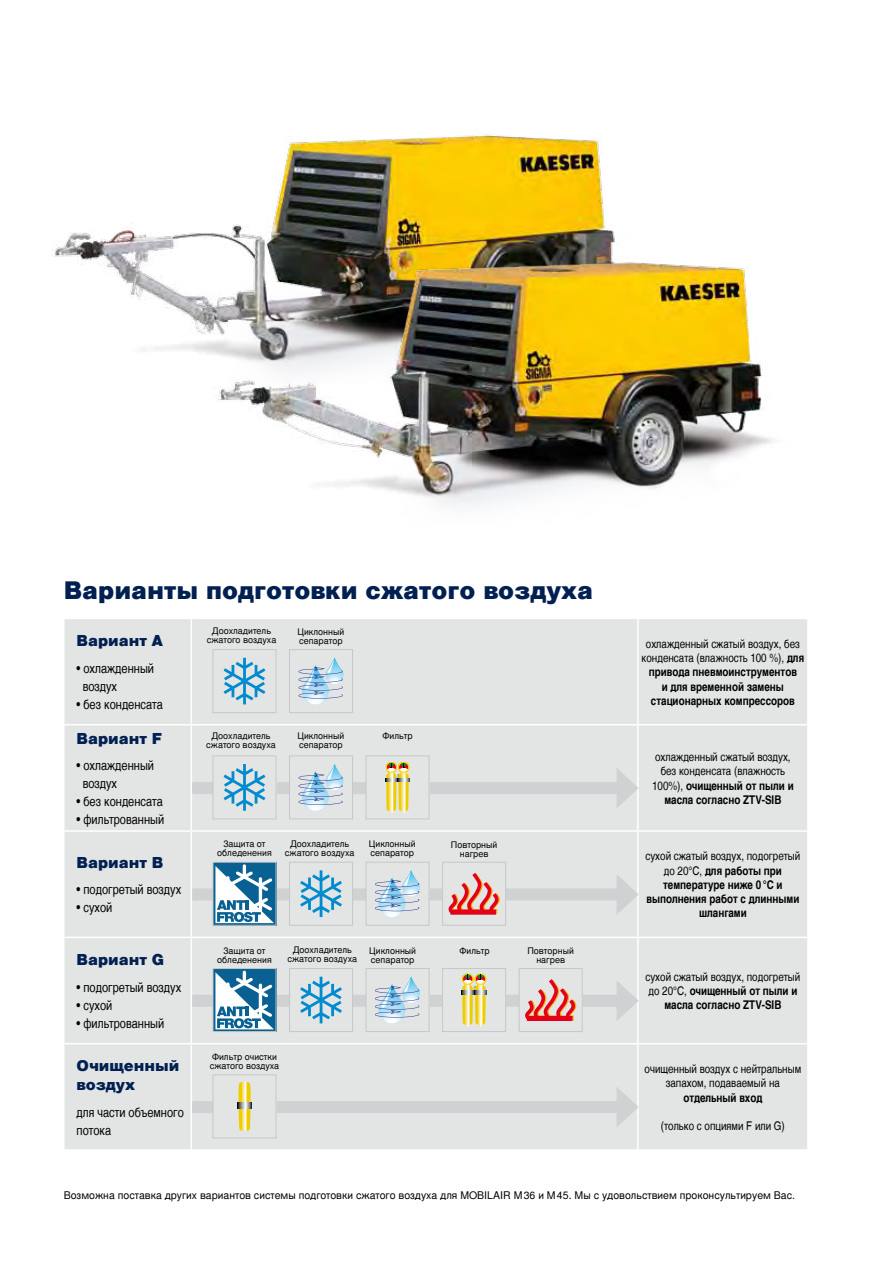
<style>
.page{position:relative;width:893px;height:1263px;background:#fff}
.page>*{position:absolute;margin:0;border:0;box-sizing:border-box;transform-origin:0 0}
.t1{font:900 24px "Nimbus San L";color:#002052}
.t2{font:900 15px/19.5px "Nimbus San L";color:#002052}
.t3{font:13.5px/18px "Nimbus San L Reg Con";color:#000}
.t4{font:12px/14.2px "Nimbus San L Bol Con";color:#000;text-align:center}
.t5{font:12px/14.2px "Nimbus San L Reg Con";color:#000;text-align:center}
.t6{font:10.5px "Nimbus San L";color:#000}
.t7{font:9px/9px "Nimbus San L";color:#000;text-align:center}
.s1{font-family:"Nimbus San L Bol Con"}
.s2{font-family:"Nimbus San L Reg Con"}
</style>
<div class="page">
<img style="left:51px;top:134px;width:565px;height:218px">
<img style="left:196px;top:249px;width:577px;height:258px">
<div style="left:65px;top:619px;width:742px;height:530px;background:#e3e4e4"></div>
<hr style="left:191px;top:619px;width:1px;height:105px;background:#fff">
<hr style="left:637px;top:619px;width:2px;height:105px;background:#fff">
<hr style="left:63px;top:724px;width:128px;height:1px;background:#fff">
<hr style="left:191px;top:724px;width:447px;height:1px;background:#fff">
<hr style="left:191px;top:725px;width:1px;height:105px;background:#fff">
<hr style="left:638px;top:724px;width:171px;height:1px;background:#fff">
<hr style="left:637px;top:725px;width:2px;height:105px;background:#fff">
<hr style="left:63px;top:830px;width:128px;height:2px;background:#fff">
<hr style="left:191px;top:830px;width:447px;height:2px;background:#fff">
<hr style="left:191px;top:832px;width:1px;height:104px;background:#fff">
<hr style="left:638px;top:830px;width:171px;height:2px;background:#fff">
<hr style="left:637px;top:832px;width:2px;height:104px;background:#fff">
<hr style="left:63px;top:936px;width:128px;height:2px;background:#fff">
<hr style="left:191px;top:936px;width:447px;height:2px;background:#fff">
<hr style="left:191px;top:938px;width:1px;height:105px;background:#fff">
<hr style="left:638px;top:936px;width:171px;height:2px;background:#fff">
<hr style="left:637px;top:938px;width:2px;height:105px;background:#fff">
<hr style="left:63px;top:1043px;width:128px;height:1px;background:#fff">
<hr style="left:191px;top:1043px;width:447px;height:1px;background:#fff">
<hr style="left:191px;top:1044px;width:1px;height:105px;background:#fff">
<hr style="left:638px;top:1043px;width:171px;height:1px;background:#fff">
<hr style="left:637px;top:1044px;width:2px;height:105px;background:#fff">
<div style="left:192px;top:782px;width:433px;height:12px;background:#d0d1d2"></div>
<svg style="left:617px;top:768px;width:22px;height:40px"></svg>
<div style="left:192px;top:888px;width:433px;height:12px;background:#d0d1d2"></div>
<svg style="left:617px;top:874px;width:22px;height:41px"></svg>
<div style="left:192px;top:995px;width:433px;height:12px;background:#d0d1d2"></div>
<svg style="left:617px;top:980px;width:22px;height:41px"></svg>
<div style="left:192px;top:1101px;width:433px;height:12px;background:#d0d1d2"></div>
<svg style="left:617px;top:1087px;width:22px;height:40px"></svg>
<div style="left:290px;top:862px;width:63px;height:63px;background:#e3e4e4"></div>
<svg style="left:300px;top:870px;width:42px;height:47px"></svg>
<div style="left:289px;top:862px;width:64px;height:64px;border:1px solid #c6c7c8"></div>
<div style="left:366px;top:862px;width:63px;height:63px;background:#e3e4e4"></div>
<svg style="left:375px;top:871px;width:45px;height:46px"></svg>
<div style="left:366px;top:862px;width:63px;height:64px;border:1px solid #c6c7c8"></div>
<div style="left:443px;top:862px;width:63px;height:63px;background:#e3e4e4"></div>
<svg style="left:449px;top:873px;width:51px;height:42px"></svg>
<div style="left:442px;top:862px;width:64px;height:64px;border:1px solid #c6c7c8"></div>
<div style="left:213px;top:1075px;width:63px;height:63px;background:#e3e4e4"></div>
<svg style="left:238px;top:1082px;width:13px;height:49px"></svg>
<div style="left:213px;top:1074px;width:63px;height:64px;border:1px solid #c6c7c8"></div>
<div style="left:213px;top:756px;width:63px;height:63px;background:#e3e4e4"></div>
<svg style="left:224px;top:764px;width:41px;height:47px"></svg>
<div style="left:213px;top:755px;width:63px;height:64px;border:1px solid #c6c7c8"></div>
<div style="left:290px;top:756px;width:63px;height:63px;background:#e3e4e4"></div>
<div style="left:302px;top:771px;width:27px;height:40px;background:#ebf5fa;border-radius:14px"></div>
<svg style="left:298px;top:765px;width:45px;height:45px"></svg>
<div style="left:289px;top:755px;width:64px;height:64px;border:1px solid #c6c7c8"></div>
<div style="left:366px;top:756px;width:63px;height:63px;background:#e3e4e4"></div>
<svg style="left:385px;top:761px;width:25px;height:52px"></svg>
<div style="left:366px;top:755px;width:63px;height:64px;border:1px solid #c6c7c8"></div>
<div style="left:213px;top:650px;width:63px;height:63px;background:#e3e4e4"></div>
<svg style="left:224px;top:658px;width:41px;height:46px"></svg>
<div style="left:213px;top:649px;width:63px;height:64px;border:1px solid #c6c7c8"></div>
<div style="left:290px;top:650px;width:63px;height:63px;background:#e3e4e4"></div>
<div style="left:302px;top:665px;width:27px;height:40px;background:#e0ecf1;border-radius:14px"></div>
<svg style="left:298px;top:659px;width:45px;height:45px"></svg>
<div style="left:289px;top:649px;width:64px;height:64px;border:1px solid #c6c7c8"></div>
<svg style="left:215px;top:970px;width:59px;height:60px"></svg>
<svg style="left:215px;top:972px;width:59px;height:57px"></svg>
<div style="left:213px;top:968px;width:63px;height:64px;border:1px solid #c6c7c8"></div>
<div style="left:366px;top:968px;width:63px;height:63px;background:#e3e4e4"></div>
<div style="left:379px;top:984px;width:26px;height:40px;background:#e1e9ee;border-radius:14px"></div>
<svg style="left:375px;top:977px;width:45px;height:46px"></svg>
<div style="left:366px;top:968px;width:63px;height:64px;border:1px solid #c6c7c8"></div>
<div style="left:443px;top:968px;width:63px;height:63px;background:#e3e4e4"></div>
<svg style="left:461px;top:973px;width:26px;height:54px"></svg>
<div style="left:442px;top:968px;width:64px;height:64px;border:1px solid #c6c7c8"></div>
<div style="left:519px;top:968px;width:63px;height:63px;background:#e3e4e4"></div>
<svg style="left:525px;top:979px;width:51px;height:42px"></svg>
<div style="left:519px;top:968px;width:64px;height:64px;border:1px solid #c6c7c8"></div>
<div style="left:290px;top:968px;width:63px;height:63px;background:#e3e4e4"></div>
<svg style="left:300px;top:977px;width:42px;height:46px"></svg>
<div style="left:289px;top:968px;width:64px;height:64px;border:1px solid #c6c7c8"></div>
<svg style="left:215px;top:864px;width:59px;height:60px"></svg>
<svg style="left:215px;top:866px;width:59px;height:57px"></svg>
<div style="left:213px;top:862px;width:63px;height:64px;border:1px solid #c6c7c8"></div>
<h1 class="t1" style="left:64px;top:575px;width:531px">Варианты подготовки сжатого воздуха</h1>
<h2 class="t2" style="left:77px;top:631px;width:88px">Вариант A</h2>
<h3 class="t3" style="left:83px;top:659px;width:73px;text-indent:-6px">• охлажденный воздух</h3>
<h3 class="t3" style="left:77px;top:695px;width:88px">• без конденсата</h3>
<h2 class="t2" style="left:77px;top:728px;width:87px">Вариант F</h2>
<h3 class="t3" style="left:83px;top:756px;width:73px;text-indent:-6px">• охлажденный воздух</h3>
<h3 class="t3" style="left:77px;top:792px;width:88px">• без конденсата</h3>
<h3 class="t3" style="left:77px;top:810px;width:89px">• фильтрованный</h3>
<h2 class="t2" style="left:77px;top:853px;width:88px">Вариант B</h2>
<h3 class="t3" style="left:77px;top:881px;width:106px">• подогретый воздух</h3>
<h3 class="t3" style="left:77px;top:899px;width:37px">• сухой</h3>
<h2 class="t2" style="left:77px;top:950px;width:89px">Вариант G</h2>
<h3 class="t3" style="left:77px;top:978px;width:106px">• подогретый воздух</h3>
<h3 class="t3" style="left:77px;top:996px;width:37px">• сухой</h3>
<h3 class="t3" style="left:77px;top:1014px;width:89px">• фильтрованный</h3>
<h2 class="t2" style="left:77px;top:1055px;width:105px">Очищенный воздух</h2>
<h3 class="t3" style="left:77px;top:1103px;width:109px">для части объемного потока</h3>
<p class="t7" style="left:207px;top:626px;width:71px">Доохладитель сжатого воздуха</p>
<p class="t7" style="left:297px;top:627px;width:48px;text-align:left">Циклонный сепаратор</p>
<p class="t7" style="left:206px;top:732px;width:71px">Доохладитель сжатого воздуха</p>
<p class="t7" style="left:382px;top:732px;width:32px">Фильтр</p>
<p class="t7" style="left:297px;top:732px;width:48px;text-align:left">Циклонный сепаратор</p>
<p class="t7" style="left:217px;top:839px;width:56px">Защита от обледенения</p>
<p class="t7" style="left:285px;top:839px;width:71px">Доохладитель сжатого воздуха</p>
<p class="t7" style="left:369px;top:840px;width:48px;text-align:left">Циклонный сепаратор</p>
<p class="t7" style="left:451px;top:840px;width:48px">Повторный нагрев</p>
<p class="t7" style="left:287px;top:946px;width:71px">Доохладитель сжатого воздуха</p>
<p class="t7" style="left:369px;top:946px;width:48px;text-align:left">Циклонный сепаратор</p>
<p class="t7" style="left:459px;top:946px;width:32px">Фильтр</p>
<p class="t7" style="left:217px;top:946px;width:56px">Защита от обледенения</p>
<p class="t7" style="left:527px;top:946px;width:48px">Повторный нагрев</p>
<p class="t7" style="left:210px;top:1052px;width:71px;text-align:left">Фильтр очистки сжатого воздуха</p>
<h3 class="t5" style="left:642px;top:637px;width:164px">охлажденный сжатый воздух, без конденсата (влажность 100 %), <span class="s1">для</span></h3>
<h3 class="t4" style="left:649px;top:665px;width:150px">привода пневмоинструментов и для временной замены стационарных компрессоров</h3>
<h3 class="t5" style="left:655px;top:750px;width:137px">охлажденный сжатый воздух, без конденсата (влажность</h3>
<h3 class="t4" style="left:652px;top:779px;width:143px"><span class="s2">100%),</span> очищенный от пыли и масла согласно ZTV-SIB</h3>
<h3 class="t5" style="left:645px;top:849px;width:156px">сухой сжатый воздух, подогретый</h3>
<h3 class="t4" style="left:646px;top:863px;width:154px"><span class="s2">до 20°C,</span> для работы при температуре ниже 0 °C и выполнения работ с длинными шлангами</h3>
<h3 class="t5" style="left:645px;top:970px;width:156px">сухой сжатый воздух, подогретый</h3>
<h3 class="t4" style="left:648px;top:984px;width:150px"><span class="s2">до 20°C,</span> очищенный от пыли и масла согласно ZTV-SIB</h3>
<h3 class="t5" style="left:645px;top:1062px;width:158px">очищенный воздух с нейтральным запахом, подаваемый на</h3>
<h3 class="t4" style="left:683px;top:1090px;width:80px">отдельный вход</h3>
<h3 class="t5" style="left:661px;top:1119px;width:126px">(только с опциями F или G)</h3>
<p class="t6" style="left:64px;top:1189px;width:733px">Возможна поставка других вариантов системы подготовки сжатого воздуха для MOBILAIR M36 и M45. Мы с удовольствием проконсультируем Вас.</p>
</div>
